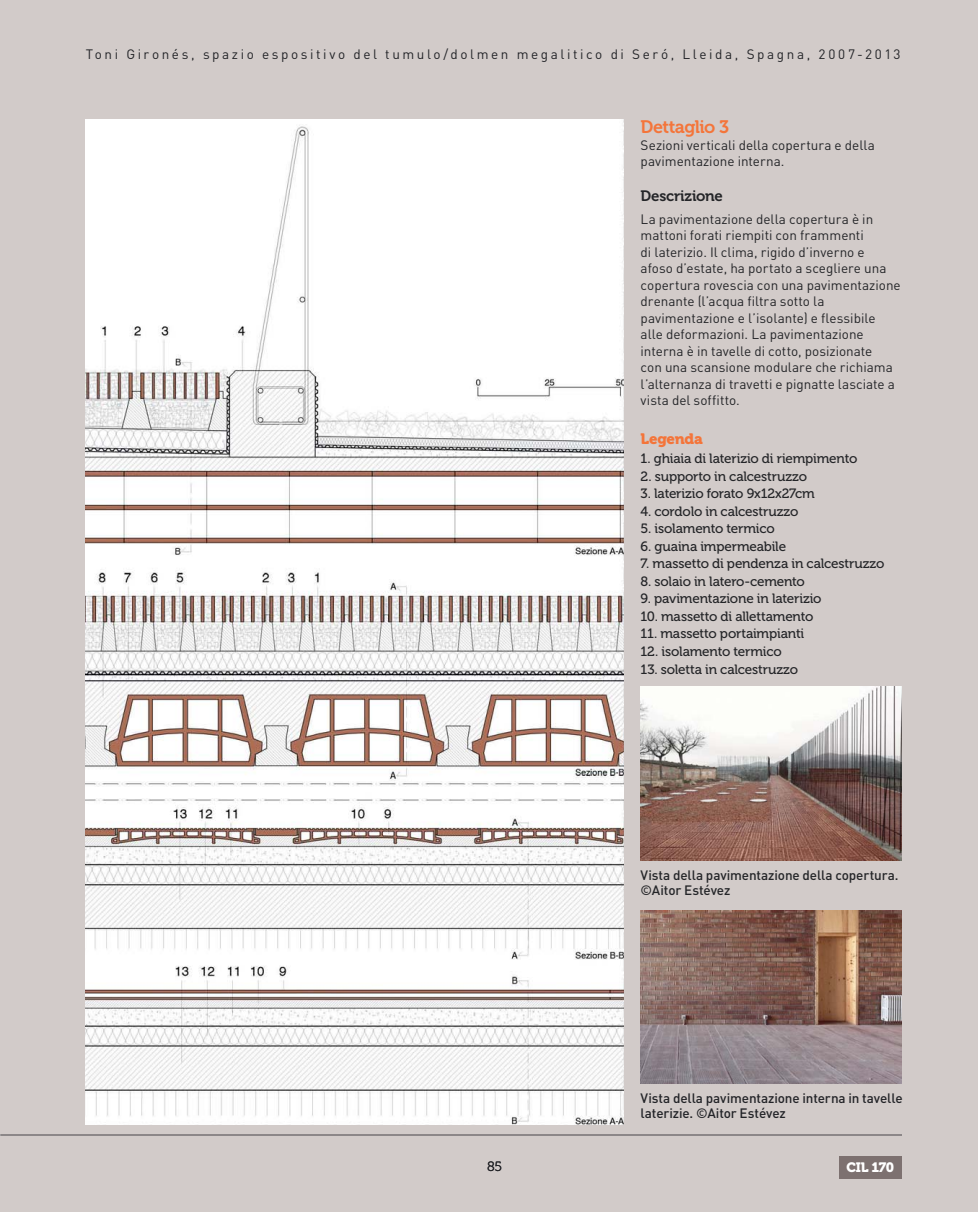
<style>
.page{position:relative;width:978px;height:1212px;background:#fff}
.page>*{position:absolute;margin:0;border:0;box-sizing:border-box;transform-origin:0 0}
.t1{font:18px "Museo 700";letter-spacing:-.035em;color:#f4753a}
.t2{font:15px "Museo 700";letter-spacing:-.015em;color:#242528}
.t3{font:15px "Museo 900";letter-spacing:-.02em;color:#f4753a}
.t4{font:13.5px/16.5px "DINOT";color:#242528}
.t5{font:13.5px "Museo 500";letter-spacing:-.015em;color:#242528}
.t6{font:13.5px "DINOT";letter-spacing:.19em;color:#222327}
.t7{font:500 13.5px/15px "DIN Pro";letter-spacing:-.01em;color:#222327}
.t8{font:500 13.5px/15px "DIN Pro";letter-spacing:-.01em;color:#242528}
.t9{font:13.5px "Museo 900";letter-spacing:-.025em;color:#fff}
.t10{font:13.5px "Museo 300";color:#222327}
</style>
<div class="page">
<div style="left:1px;top:0;width:977px;height:1212px;background:#d2cbc9"></div>
<hr style="left:1px;top:1134px;width:900px;height:1px;background:#8c8788">
<div style="left:839px;top:1156px;width:62px;height:23px;background:#7d7170"></div>
<img style="left:85px;top:120px;width:539px;height:1005px">
<img style="left:641px;top:687px;width:260px;height:174px">
<img style="left:641px;top:910px;width:260px;height:174px">
<p class="t6" style="left:86px;top:50px;width:816px">Toni Gironés, spazio espositivo del tumulo/dolmen megalitico di Seró, Lleida, Spagna, 2007-2013</p>
<h1 class="t1" style="left:641px;top:121px;width:90px">Dettaglio 3</h1>
<p class="t4" style="left:641px;top:138px;width:236px">Sezioni verticali della copertura e della pavimentazione interna.</p>
<p class="t2" style="left:641px;top:190px;width:84px">Descrizione</p>
<p class="t4" style="left:641px;top:212px;width:262px">La pavimentazione della copertura è in mattoni forati riempiti con frammenti<br>di laterizio. Il clima, rigido d’inverno e<br>afoso d’estate, ha portato a scegliere una copertura rovescia con una pavimentazione drenante (l’acqua filtra sotto la pavimentazione e l’isolante) e flessibile alle deformazioni. La pavimentazione interna è in tavelle di cotto, posizionate<br>con una scansione modulare che richiama l’alternanza di travetti e pignatte lasciate a vista del soffitto.</p>
<p class="t3" style="left:641px;top:433px;width:64px">Legenda</p>
<p class="t5" style="left:641px;top:454px;width:218px">1. ghiaia di laterizio di riempimento</p>
<p class="t5" style="left:641px;top:471px;width:168px">2. supporto in calcestruzzo</p>
<p class="t5" style="left:641px;top:489px;width:176px">3. laterizio forato 9x12x27cm</p>
<p class="t5" style="left:641px;top:506px;width:159px">4. cordolo in calcestruzzo</p>
<p class="t5" style="left:641px;top:524px;width:136px">5. isolamento termico</p>
<p class="t5" style="left:641px;top:541px;width:147px">6. guaina impermeabile</p>
<p class="t5" style="left:641px;top:559px;width:245px">7. massetto di pendenza in calcestruzzo</p>
<p class="t5" style="left:641px;top:576px;width:166px">8. solaio in latero-cemento</p>
<p class="t5" style="left:641px;top:594px;width:182px">9. pavimentazione in laterizio</p>
<p class="t5" style="left:641px;top:611px;width:174px">10. massetto di allettamento</p>
<p class="t5" style="left:641px;top:629px;width:165px">11. massetto portaimpianti</p>
<p class="t5" style="left:641px;top:647px;width:143px">12. isolamento termico</p>
<p class="t5" style="left:641px;top:664px;width:159px">13. soletta in calcestruzzo</p>
<p class="t8" style="left:641px;top:869px;width:260px">Vista della pavimentazione della copertura. ©Aitor Estévez</p>
<p class="t7" style="left:641px;top:1092px;width:264px">Vista della pavimentazione interna in tavelle laterizie. ©Aitor Estévez</p>
<p class="t10" style="left:487px;top:1162px;width:17px">85</p>
<p class="t9" style="left:846px;top:1163px;width:49px">CIL 170</p>
</div>
